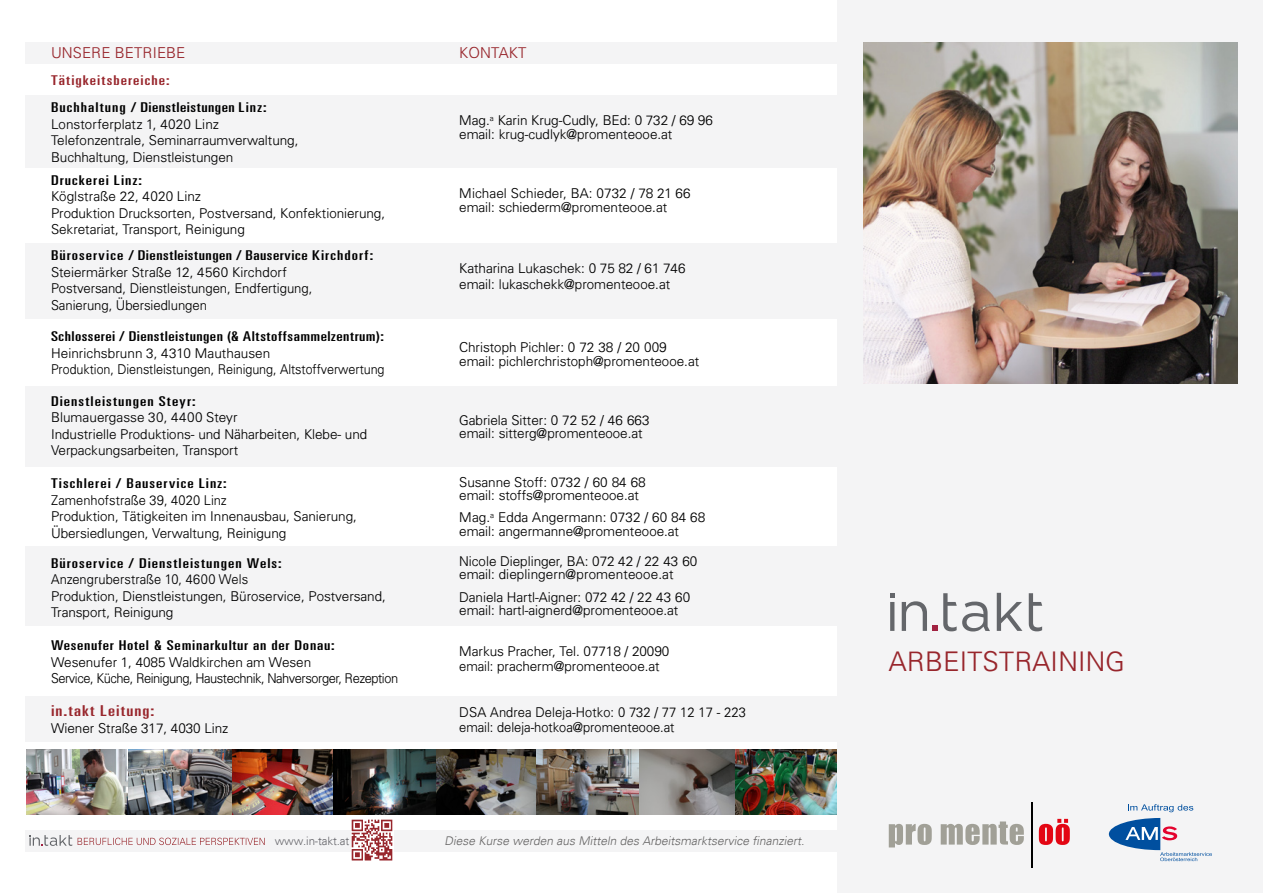
<style>
.page{position:relative;width:1263px;height:893px;background:#fff}
.page>*{position:absolute;margin:0;border:0;box-sizing:border-box;transform-origin:0 0}
.t1{font:300 27px "Univers";letter-spacing:.01em;color:#98262c}
.t2{font:300 15px "Univers";letter-spacing:.01em;color:#98262c}
.Hervorhebung___Einle{font:ultra-condensed 15px "Univers";letter-spacing:.055em;color:#98262c;scale:1.4 1}
.Kontakt{font:300 13.5px/16.5px "Univers";color:#000}
.Hervorhebung___Einle-2{font:300 13.5px "Univers";color:#000}
.Hervorhebung___Einle-3{font:ultra-condensed 13.5px "Univers";letter-spacing:.04em;color:#000;scale:1.4 1}
.Kontakt-2{font:300 13.5px "Univers";color:#000;scale:.96 1}
.Kontakt-3{font:300 13.5px "Univers";letter-spacing:-.03em;color:#000;scale:.95 1}
.Kontakt-4{font:300 13.5px "Univers";color:#000;scale:.93 1}
.Hervorhebung___Einle-4{font:300 13.5px "Univers";color:#000;scale:.95 1}
.Hervorhebung___Einle-5{font:ultra-condensed 13.5px "Univers";letter-spacing:.055em;color:#98262c;scale:1.4 1}
.t3{font:italic 300 12px "Univers";color:#646363}
.t4{font:300 11.55px "Univers";letter-spacing:-.01em;color:#65656a}
</style>
<div class="page">
<div style="left:26px;top:831px;width:816px;height:21px;background:#f4f4f5"></div>
<svg style="left:30px;top:835px;width:42px;height:11px"></svg>
<img style="left:27px;top:750px;width:811px;height:64px">
<div style="left:838px;top:0;width:425px;height:893px;background:#f4f4f5"></div>
<svg style="left:1128px;top:804px;width:65px;height:8px"></svg>
<svg style="left:1109px;top:818px;width:103px;height:43px"></svg>
<div style="left:26px;top:696px;width:812px;height:46px;background:#f4f4f5"></div>
<div style="left:26px;top:546px;width:812px;height:80px;background:#f4f4f5"></div>
<div style="left:26px;top:386px;width:812px;height:81px;background:#f4f4f5"></div>
<div style="left:26px;top:243px;width:812px;height:76px;background:#f4f4f5"></div>
<div style="left:26px;top:96px;width:812px;height:72px;background:#f4f4f5"></div>
<div style="left:26px;top:43px;width:812px;height:21px;background:#f4f4f5"></div>
<img style="left:863px;top:43px;width:374px;height:341px">
<hr style="left:1031px;top:802px;width:1px;height:65px;background:#000">
<svg style="left:1039px;top:819px;width:31px;height:26px"></svg>
<svg style="left:889px;top:821px;width:135px;height:26px"></svg>
<img style="left:351px;top:819px;width:42px;height:42px">
<svg style="left:78px;top:838px;width:187px;height:7px"></svg>
<svg style="left:890px;top:593px;width:152px;height:38px"></svg>
<p class="t2" style="left:51px;top:44px;width:136px">UNSERE BETRIEBE</p>
<p class="t2" style="left:459px;top:44px;width:69px">KONTAKT</p>
<p class="Hervorhebung___Einle-5" style="left:51px;top:73px;width:86px">Tätigkeitsbereiche:</p>
<p class="Hervorhebung___Einle-3" style="left:51px;top:100px;width:155px">Buchhaltung / Dienstleistungen Linz:</p>
<p class="Hervorhebung___Einle-2" style="left:51px;top:116px;width:169px">Lonstorferplatz 1, 4020 Linz</p>
<p class="Kontakt" style="left:51px;top:132px;width:249px">Telefonzentrale, Seminarraumverwaltung,</p>
<p class="Kontakt" style="left:51px;top:148px;width:184px">Buchhaltung, Dienstleistungen</p>
<p class="Hervorhebung___Einle-3" style="left:51px;top:172px;width:66px">Druckerei Linz:</p>
<p class="Hervorhebung___Einle-2" style="left:51px;top:188px;width:151px">Köglstraße 22, 4020 Linz</p>
<p class="Kontakt" style="left:51px;top:204px;width:336px">Produktion Drucksorten, Postversand, Konfektionierung,</p>
<p class="Kontakt" style="left:51px;top:221px;width:195px">Sekretariat, Transport, Reinigung</p>
<p class="Hervorhebung___Einle-3" style="left:51px;top:248px;width:232px">Büroservice / Dienstleistungen / Bauservice Kirchdorf:</p>
<p class="Hervorhebung___Einle-2" style="left:51px;top:264px;width:237px">Steiermärker Straße 12, 4560 Kirchdorf</p>
<p class="Hervorhebung___Einle-2" style="left:51px;top:280px;width:263px">Postversand, Dienstleistungen, Endfertigung,</p>
<p class="Hervorhebung___Einle-2" style="left:51px;top:297px;width:157px">Sanierung, Übersiedlungen</p>
<p class="Hervorhebung___Einle-3" style="left:51px;top:329px;width:239px">Schlosserei / Dienstleistungen (&amp; Altstoffsammelzentrum):</p>
<p class="Hervorhebung___Einle-2" style="left:51px;top:345px;width:221px">Heinrichsbrunn 3, 4310 Mauthausen</p>
<p class="Kontakt-4" style="left:51px;top:361px;width:360px">Produktion, Dienstleistungen, Reinigung, Altstoffverwertung</p>
<p class="Hervorhebung___Einle-3" style="left:51px;top:393px;width:105px">Dienstleistungen Steyr:</p>
<p class="Hervorhebung___Einle-2" style="left:51px;top:409px;width:188px">Blumauergasse 30, 4400 Steyr</p>
<p class="Kontakt" style="left:51px;top:425px;width:318px">Industrielle Produktions- und Näharbeiten, Klebe- und</p>
<p class="Kontakt" style="left:51px;top:442px;width:189px">Verpackungsarbeiten, Transport</p>
<p class="Hervorhebung___Einle-3" style="left:51px;top:476px;width:127px">Tischlerei / Bauservice Linz:</p>
<p class="Hervorhebung___Einle-4" style="left:51px;top:492px;width:186px">Zamenhofstraße 39, 4020 Linz</p>
<p class="Hervorhebung___Einle-2" style="left:51px;top:508px;width:307px">Produktion, Tätigkeiten im Innenausbau, Sanierung,</p>
<p class="Hervorhebung___Einle-2" style="left:51px;top:525px;width:237px">Übersiedlungen, Verwaltung, Reinigung</p>
<p class="Hervorhebung___Einle-3" style="left:51px;top:555px;width:166px">Büroservice / Dienstleistungen Wels:</p>
<p class="Hervorhebung___Einle-4" style="left:51px;top:571px;width:209px">Anzengruberstraße 10, 4600 Wels</p>
<p class="Kontakt" style="left:51px;top:587px;width:336px">Produktion, Dienstleistungen, Büroservice, Postversand,<br>Transport, Reinigung</p>
<p class="Hervorhebung___Einle-3" style="left:51px;top:638px;width:204px">Wesenufer Hotel &amp; Seminarkultur an der Donau:</p>
<p class="Kontakt" style="left:51px;top:653px;width:262px">Wesenufer 1, 4085 Waldkirchen am Wesen</p>
<p class="Kontakt-3" style="left:51px;top:670px;width:367px">Service, Küche, Reinigung, Haustechnik, Nahversorger, Rezeption</p>
<p class="Hervorhebung___Einle" style="left:51px;top:702px;width:75px">in.takt Leitung:</p>
<p class="Kontakt" style="left:51px;top:719px;width:179px">Wiener Straße 317, 4030 Linz</p>
<p class="Kontakt" style="left:459px;top:112px;width:255px">Mag.<sup>a</sup> Karin Krug-Cudly, BEd: 0 732 / 69 96</p>
<p class="Kontakt" style="left:459px;top:126px;width:215px">email: krug-cudlyk@promenteooe.at</p>
<p class="Kontakt" style="left:459px;top:185px;width:233px">Michael Schieder, BA: 0732 / 78 21 66</p>
<p class="Kontakt" style="left:459px;top:198px;width:209px">email: schiederm@promenteooe.at</p>
<p class="Kontakt" style="left:459px;top:260px;width:228px">Katharina Lukaschek: 0 75 82 / 61 746</p>
<p class="Kontakt" style="left:459px;top:276px;width:212px">email: lukaschekk@promenteooe.at</p>
<p class="Kontakt" style="left:459px;top:339px;width:209px">Christoph Pichler: 0 72 38 / 20 009</p>
<p class="Hervorhebung___Einle-2" style="left:459px;top:353px;width:241px">email: pichlerchristoph@promenteooe.at</p>
<p class="Kontakt" style="left:459px;top:411px;width:192px">Gabriela Sitter: 0 72 52 / 46 663</p>
<p class="Kontakt" style="left:459px;top:425px;width:185px">email: sitterg@promenteooe.at</p>
<p class="Kontakt" style="left:459px;top:473px;width:188px">Susanne Stoff: 0732 / 60 84 68</p>
<p class="Kontakt" style="left:459px;top:487px;width:181px">email: stoffs@promenteooe.at</p>
<p class="Kontakt" style="left:459px;top:509px;width:247px">Mag.<sup>a</sup> Edda Angermann: 0732 / 60 84 68</p>
<p class="Kontakt" style="left:459px;top:523px;width:221px">email: angermanne@promenteooe.at</p>
<p class="Hervorhebung___Einle-2" style="left:459px;top:553px;width:240px">Nicole Dieplinger, BA: 072 42 / 22 43 60</p>
<p class="Kontakt" style="left:459px;top:566px;width:216px">email: dieplingern@promenteooe.at</p>
<p class="Kontakt" style="left:459px;top:588px;width:232px">Daniela Hartl-Aigner: 072 42 / 22 43 60</p>
<p class="Kontakt" style="left:459px;top:602px;width:221px">email: hartl-aignerd@promenteooe.at</p>
<p class="Kontakt" style="left:459px;top:643px;width:211px">Markus Pracher, Tel. 07718 / 20090</p>
<p class="Kontakt-2" style="left:459px;top:658px;width:210px">email: pracherm@promenteooe.at</p>
<p class="Kontakt" style="left:459px;top:704px;width:288px">DSA Andrea Deleja-Hotko: 0 732 / 77 12 17 - 223</p>
<p class="Kontakt-2" style="left:459px;top:719px;width:226px">email: deleja-hotkoa@promenteooe.at</p>
<p class="t4" style="left:275px;top:834px;width:76px">www.in-takt.at</p>
<p class="t3" style="left:444px;top:833px;width:364px">Diese Kurse werden aus Mitteln des Arbeitsmarktservice finanziert.</p>
<p class="t1" style="left:889px;top:645px;width:237px">ARBEITSTRAINING</p>
</div>
